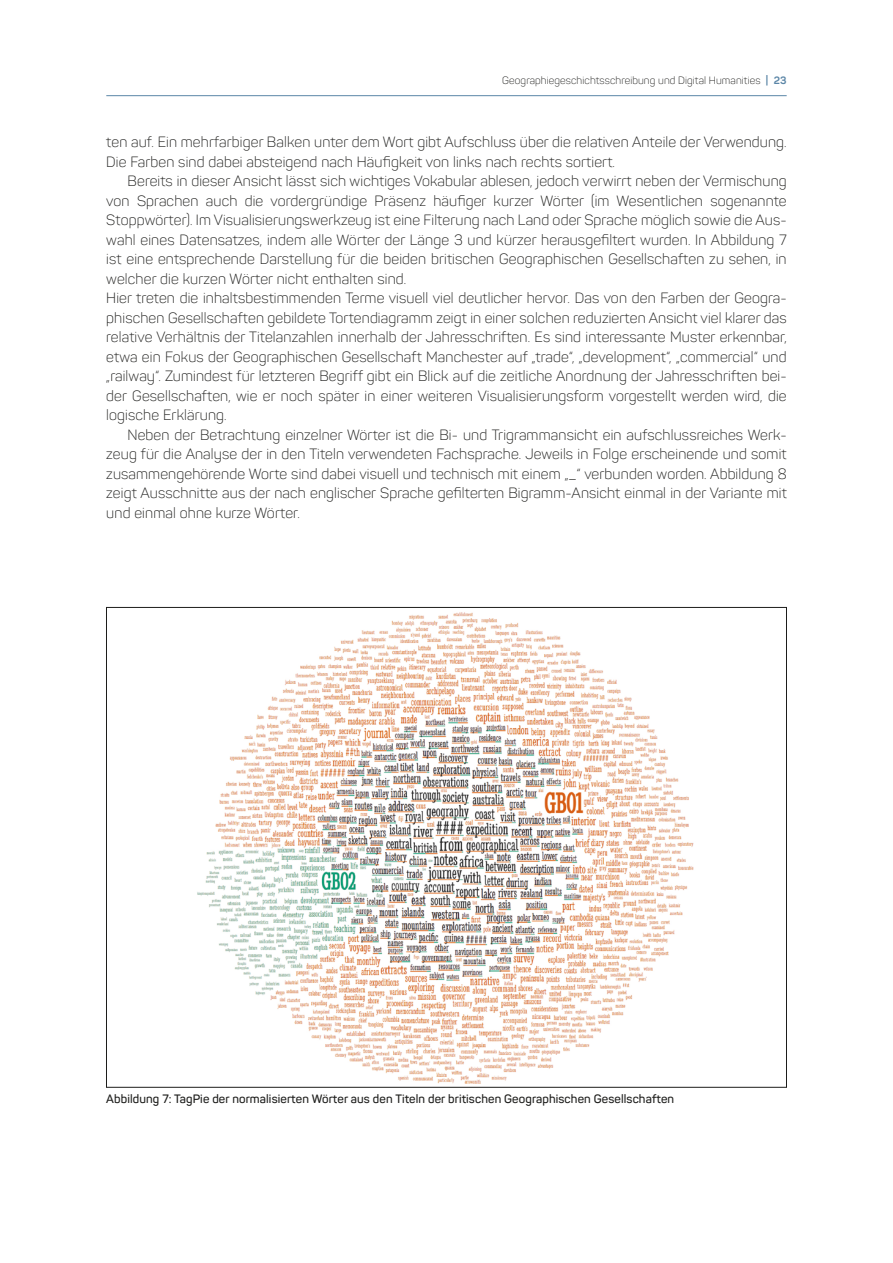
<style>
.page{position:relative;width:893px;height:1263px;background:#fff}
.page>*{position:absolute;margin:0;border:0;box-sizing:border-box;transform-origin:0 0}
.Copytext_Intent{font:300 14.7px/19.5px "Panton";letter-spacing:.01em;color:#1d1d1b;text-align:justify}
.Copytext{font:300 14.7px/19.5px "Panton";letter-spacing:.01em;color:#1d1d1b;text-align:justify}
.BU{font:600 12px "Panton";letter-spacing:.01em;color:#1d1d1b}
.t1{font:300 10.5px "Panton";letter-spacing:.01em;color:#1d1d1b}
.s1{font-weight:700;color:#5b86a7}
</style>
<div class="page">
<hr style="left:106px;top:95px;width:681px;height:1px;background:#5b86a7">
<img style="left:197px;top:612px;width:497px;height:472px">
<p class="t1" style="left:502px;top:74px;width:286px">Geographiegeschichtsschreibung und Digital Humanities <span class="s1">| 23</span></p>
<p class="Copytext_Intent" style="left:106px;top:132px;width:682px">ten auf. Ein mehrfarbiger Balken unter dem Wort gibt Aufschluss über die relativen Anteile der Verwendung.<br>Die Farben sind dabei absteigend nach Häufigkeit von links nach rechts sortiert.</p>
<p class="Copytext_Intent" style="left:106px;top:171px;width:682px;text-indent:21px">Bereits in dieser Ansicht lässt sich wichtiges Vokabular ablesen, jedoch verwirrt neben der Vermischung von Sprachen auch die vordergründige Präsenz häufiger kurzer Wörter (im Wesentlichen sogenannte Stoppwörter). Im Visualisierungswerkzeug ist eine Filterung nach Land oder Sprache möglich sowie die Aus&shy;wahl eines Datensatzes, indem alle Wörter der Länge 3 und kürzer herausgefiltert wurden. In Abbildung 7 ist eine entsprechende Darstellung für die beiden britischen Geographischen Gesellschaften zu sehen, in welcher die kurzen Wörter nicht enthalten sind.</p>
<p class="Copytext" style="left:106px;top:288px;width:682px">Hier treten die inhaltsbestimmenden Terme visuell viel deutlicher hervor. Das von den Farben der Geogra&shy;phischen Gesellschaften gebildete Tortendiagramm zeigt in einer solchen reduzierten Ansicht viel klarer das relative Verhältnis der Titelanzahlen innerhalb der Jahresschriften. Es sind interessante Muster erkennbar, etwa ein Fokus der Geographischen Gesellschaft Manchester auf „trade“, „development“, „commercial“ und „railway“. Zumindest für letzteren Begriff gibt ein Blick auf die zeitliche Anordnung der Jahresschriften bei&shy;der Gesellschaften, wie er noch später in einer weiteren Visualisierungsform vorgestellt werden wird, die logische Erklärung.</p>
<p class="Copytext_Intent" style="left:106px;top:425px;width:682px;text-indent:21px">Neben der Betrachtung einzelner Wörter ist die Bi- und Trigrammansicht ein aufschlussreiches Werk&shy;zeug für die Analyse der in den Titeln verwendeten Fachsprache. Jeweils in Folge erscheinende und somit zusammengehörende Worte sind dabei visuell und technisch mit einem „_“ verbunden worden. Abbildung 8 zeigt Ausschnitte aus der nach englischer Sprache gefilterten Bigramm-Ansicht einmal in der Variante mit und einmal ohne kurze Wörter.</p>
<p class="BU" style="left:106px;top:1091px;width:569px">Abbildung 7: TagPie der normalisierten Wörter aus den Titeln der britischen Geographischen Gesellschaften</p>
</div>
